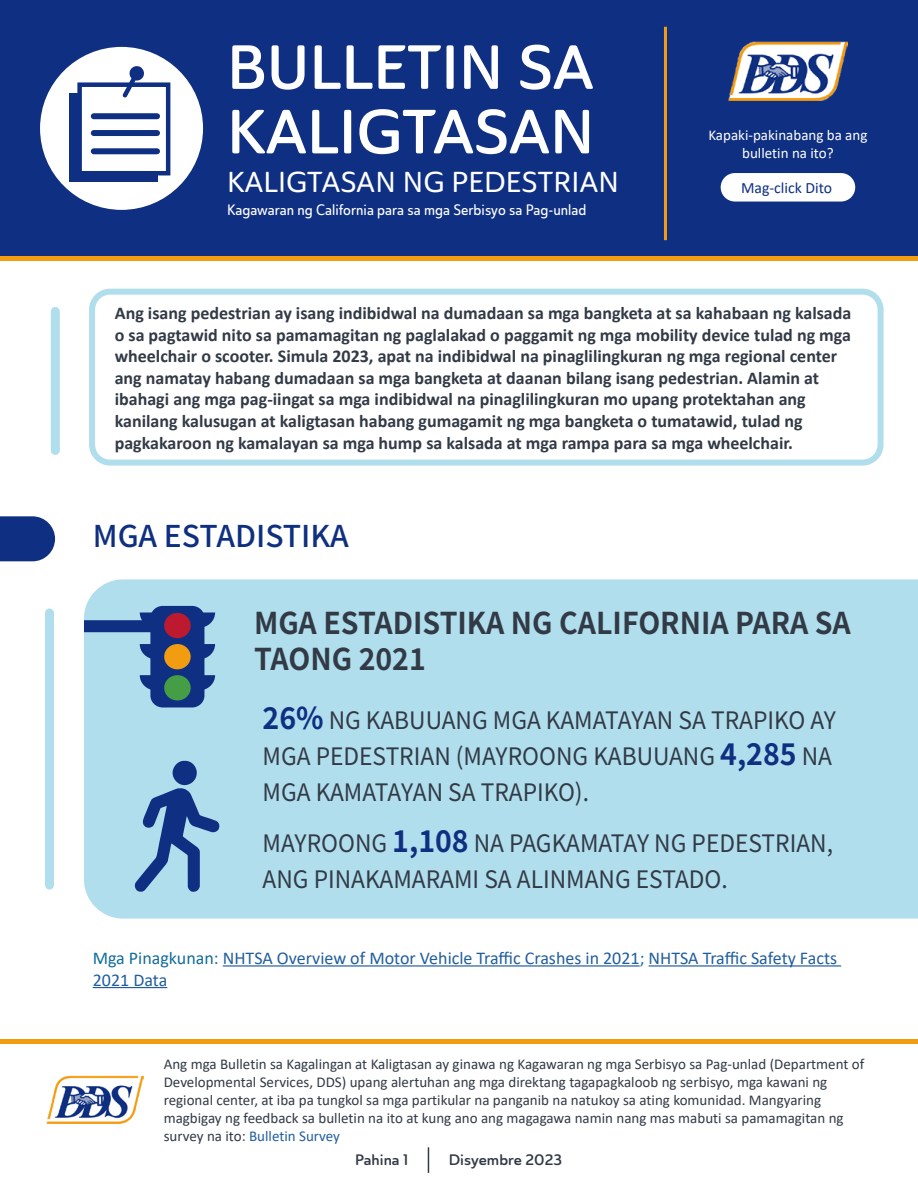
<style>
.page{position:relative;width:918px;height:1188px;background:#fff}
.page>*{position:absolute;margin:0;border:0;box-sizing:border-box;transform-origin:0 0}
.t1{font:61.5px/64.5px "Ainslie Sans Nor Dem";color:#fff}
.t2{font:700 30px/36px "Noto Sans CJ Kkr";color:#323a46;scale:.95 1}
.t3{font:500 30px "Noto Sans CJ Kkr";color:#0f3081}
.t4{font:28.5px "Ainslie Sans Nor Med";color:#fff}
.t5{font:24px/36px "Noto Sans CJ Kkr";color:#323a46;scale:.95 1}
.t6{font:700 18px/21.6px "Calibri";color:#323a46}
.t7{font:18px/21.6px "Calibri";color:#215e9e}
.t8{font:15.75px "Calibri";color:#0f3081}
.t9{font:15px/18px "Calibri";color:#323a46}
.t10{font:15px "Ainslie Sans Con Med";color:#fff}
.t11{font:15px/18px "Calibri";color:#fff;text-align:center}
.t12{font:15px "Ainslie Sans Nor Dem";color:#323a46}
.s1{font-weight:700;font-size:30px;color:#0f3081}
.s2{color:#126c9c}
.s3{color:#215e9e}
</style>
<div class="page">
<div style="left:0;top:0;width:918px;height:259px;background:#0f3082"></div>
<div style="left:0;top:256px;width:918px;height:5px;background:#f29c12"></div>
<div style="left:40px;top:47px;width:163px;height:163px;background:#fff;border-radius:50%"></div>
<div style="left:70px;top:93px;width:88px;height:88px;background:#0f3082"></div>
<div style="left:77px;top:82px;width:93px;height:93px;background:#fff;border:5px solid #0f3082"></div>
<div style="left:94px;top:148px;width:63px;height:6px;background:#0f3082"></div>
<div style="left:94px;top:130px;width:63px;height:6px;background:#0f3082"></div>
<div style="left:94px;top:113px;width:63px;height:6px;background:#0f3082"></div>
<svg style="left:119px;top:66px;width:26px;height:32px"></svg>
<img style="left:728px;top:41px;width:120px;height:60px">
<hr style="left:664px;top:27px;width:3px;height:213px;background:#f29c12">
<div style="left:721px;top:173px;width:134px;height:29px;background:#fff;border-radius:14px"></div>
<img style="left:47px;top:1076px;width:96px;height:48px">
<div style="left:0;top:1039px;width:918px;height:5px;background:#f29c12"></div>
<svg style="left:428px;top:1147px;width:1px;height:26px"></svg>
<div style="left:84px;top:579px;width:834px;height:340px;background:#b0deed"></div>
<svg style="left:0;top:516px;width:55px;height:45px;background:#25438d"></svg>
<div style="left:51px;top:311px;width:9px;height:139px;background:#b0deed"></div>
<div style="left:89px;top:289px;width:795px;height:177px;border:6px solid #b0deed;border-radius:18px"></div>
<div style="left:45px;top:613px;width:9px;height:272px;background:#b0deed"></div>
<div style="left:84px;top:620px;width:91px;height:12px;background:#0f3082"></div>
<div style="left:150px;top:606px;width:54px;height:101px;background:#0f3082;border-radius:12px"></div>
<svg style="left:140px;top:612px;width:12px;height:9px"></svg>
<svg style="left:140px;top:644px;width:11px;height:15px"></svg>
<svg style="left:140px;top:675px;width:11px;height:15px"></svg>
<svg style="left:203px;top:612px;width:12px;height:16px"></svg>
<svg style="left:204px;top:644px;width:11px;height:15px"></svg>
<svg style="left:204px;top:675px;width:11px;height:15px"></svg>
<div style="left:164px;top:613px;width:27px;height:25px;background:#bd1a30;border-radius:50%"></div>
<div style="left:164px;top:644px;width:27px;height:25px;background:#f29c12;border-radius:50%"></div>
<div style="left:164px;top:675px;width:27px;height:25px;background:#459e45;border-radius:50%"></div>
<svg style="left:134px;top:760px;width:86px;height:132px;background:#78a2c8"></svg>
<hr style="left:223px;top:965px;width:417px;height:2px;background:#215e9e">
<hr style="left:649px;top:965px;width:192px;height:2px;background:#215e9e">
<hr style="left:93px;top:987px;width:74px;height:1px;background:#215e9e">
<h1 class="t1" style="left:227px;top:36px;width:369px">BULLETIN SA<br>KALIGTASAN</h1>
<h3 class="t4" style="left:227px;top:165px;width:393px">KALIGTASAN NG PEDESTRIAN</h3>
<p class="t10" style="left:227px;top:200px;width:361px">Kagawaran ng California para sa mga Serbisyo sa Pag-unlad</p>
<p class="t11" style="left:708px;top:125px;width:160px">Kapaki-pakinabang ba ang bulletin na ito?</p>
<p class="t8" style="left:741px;top:177px;width:93px">Mag-click Dito</p>
<p class="t6" style="left:115px;top:302px;width:738px">Ang isang pedestrian ay isang indibidwal na dumadaan sa mga bangketa at sa kahabaan ng kalsada o sa pagtawid nito sa pamamagitan ng paglalakad o paggamit ng mga mobility device tulad ng mga wheelchair o scooter. Simula 2023, apat na indibidwal na pinaglilingkuran ng mga regional center ang namatay habang dumadaan sa mga bangketa at daanan bilang isang pedestrian. Alamin at ibahagi ang mga pag-iingat sa mga indibidwal na pinaglilingkuran mo upang protektahan ang kanilang kalusugan at kaligtasan habang gumagamit ng mga bangketa o tumatawid, tulad ng pagkakaroon ng kamalayan sa mga hump sa kalsada at mga rampa para sa mga wheelchair.</p>
<h1 class="t3" style="left:93px;top:519px;width:257px">MGA ESTADISTIKA</h1>
<h2 class="t2" style="left:254px;top:606px;width:630px">MGA ESTADISTIKA NG CALIFORNIA PARA SA<br>TAONG 2021</h2>
<p class="t5" style="left:263px;top:703px;width:605px"><span class="s1">26%</span> NG KABUUANG MGA KAMATAYAN SA TRAPIKO AY<br>MGA PEDESTRIAN (MAYROONG KABUUANG <span class="s1">4,285</span> NA<br>MGA KAMATAYAN SA TRAPIKO).</p>
<p class="t5" style="left:263px;top:826px;width:602px">MAYROONG <span class="s1">1,108</span> NA PAGKAMATAY NG PEDESTRIAN,<br>ANG PINAKAMARAMI SA ALINMANG ESTADO.</p>
<p class="t7" style="left:93px;top:947px;width:746px"><span class="s2">Mga Pinagkunan:</span> NHTSA Overview of Motor Vehicle Traffic Crashes in 2021<span class="s2">;</span> NHTSA Traffic Safety Facts<br>2021 Data</p>
<p class="t9" style="left:164px;top:1055px;width:702px">Ang mga Bulletin sa Kagalingan at Kaligtasan ay ginawa ng Kagawaran ng mga Serbisyo sa Pag-unlad (Department of Developmental Services, DDS) upang alertuhan ang mga direktang tagapagkaloob ng serbisyo, mga kawani ng regional center, at iba pa tungkol sa mga partikular na panganib na natukoy sa ating komunidad. Mangyaring magbigay ng feedback sa bulletin na ito at kung ano ang magagawa namin nang mas mabuti sa pamamagitan ng survey na ito: <span class="s3">Bulletin Survey</span></p>
<p class="t12" style="left:355px;top:1151px;width:55px">Pahina 1</p>
<p class="t12" style="left:449px;top:1151px;width:115px">Disyembre 2023</p>
</div>
